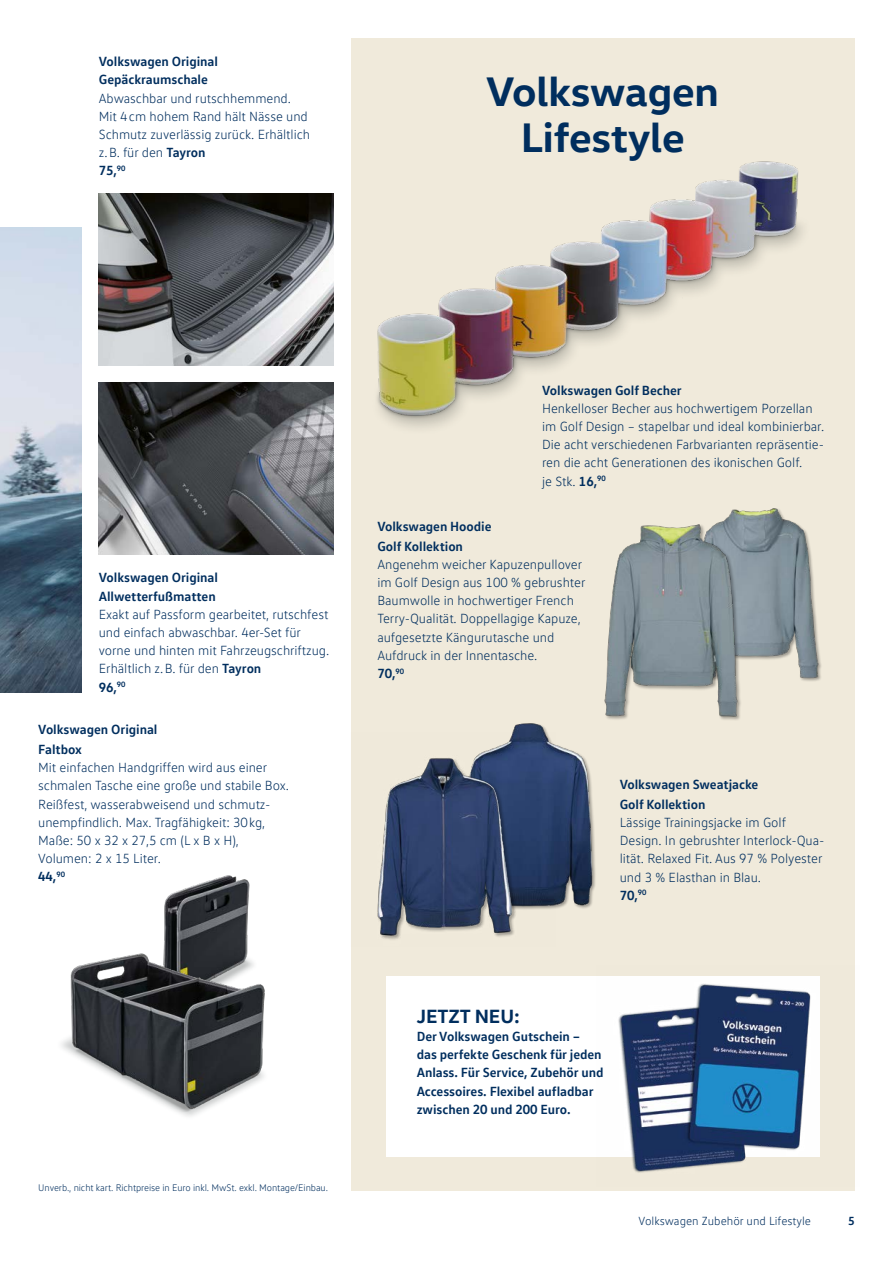
<style>
.page{position:relative;width:893px;height:1263px;background:#fff}
.page>*{position:absolute;margin:0;border:0;box-sizing:border-box;transform-origin:0 0}
.t1{font:700 42px/46.2px "VW Head";letter-spacing:-.005em;color:#002e5e;text-align:center}
.t2{font:700 19.5px "VW Head";letter-spacing:-.005em;color:#002e5e}
.t3{font:300 13.5px/18.3px "VW Text";letter-spacing:-.005em;color:#002e5e}
.t4{font:700 13.5px/18.3px "VW Text";letter-spacing:-.005em;color:#002e5e}
.t5{font:300 12px "VW Text";color:#002e5e}
.t6{font:700 12px "VW Text";color:#002e5e}
.t7{font:300 9.75px "VW Text";letter-spacing:-.01em;color:#002e5e}
.s1{font-weight:700}
</style>
<div class="page">
<div style="left:351px;top:38px;width:504px;height:1153px;background:#f0eadb"></div>
<div style="left:386px;top:976px;width:434px;height:181px;background:#fff"></div>
<img style="left:0;top:227px;width:82px;height:465px">
<img style="left:782px;top:515px;width:39px;height:166px">
<img style="left:512px;top:723px;width:84px;height:186px">
<img style="left:560px;top:508px;width:222px;height:219px">
<img style="left:377px;top:732px;width:178px;height:208px">
<img style="left:164px;top:875px;width:86px;height:36px">
<img style="left:61px;top:911px;width:204px;height:205px">
<img style="left:99px;top:382px;width:235px;height:172px">
<img style="left:99px;top:193px;width:222px;height:172px">
<img style="left:321px;top:161px;width:482px;height:342px">
<img style="left:618px;top:983px;width:193px;height:190px">
<p class="t4" style="left:99px;top:52px;width:121px">Volkswagen Original<br>Gepäckraumschale</p>
<p class="t3" style="left:99px;top:89px;width:213px">Abwaschbar und rutschhemmend.<br>Mit 4cm hohem Rand hält Nässe und<br>Schmutz zuverlässig zurück. Erhältlich z.B. für den <span class="s1">Tayron<br>75,</span><sup>90</sup></p>
<h1 class="t1" style="left:486px;top:66px;width:234px">Volkswagen<br>Lifestyle</h1>
<p class="t4" style="left:99px;top:568px;width:121px">Volkswagen Original<br>Allwetterfußmatten</p>
<p class="t3" style="left:99px;top:605px;width:232px">Exakt auf Passform gearbeitet, rutschfest und einfach abwaschbar. 4er-Set für vorne und hinten mit Fahrzeugschriftzug.<br>Erhältlich z.B. für den <span class="s1">Tayron<br>96,</span><sup>90</sup></p>
<p class="t4" style="left:38px;top:719px;width:121px;line-height:19.8px">Volkswagen Original<br>Faltbox</p>
<p class="t3" style="left:38px;top:758px;width:252px">Mit einfachen Handgriffen wird aus einer schmalen Tasche eine große und stabile Box.<br>Reißfest, wasserabweisend und schmutz&shy;unempfindlich. Max. Tragfähigkeit: 30kg,<br>Maße: 50 x 32 x 27,5 cm (L x B x H),<br>Volumen: 2 x 15 Liter.<br><span class="s1">44,</span><sup>90</sup></p>
<p class="t7" style="left:38px;top:1181px;width:291px">Unverb., nicht kart. Richtpreise in Euro inkl. MwSt. exkl. Montage/Einbau.</p>
<p class="t4" style="left:542px;top:380px;width:141px">Volkswagen Golf Becher</p>
<p class="t3" style="left:542px;top:399px;width:284px">Henkelloser Becher aus hochwertigem Porzellan im Golf Design – stapelbar und ideal kombinierbar.<br>Die acht verschiedenen Farbvarianten repräsentie&shy;ren die acht Generationen des ikonischen Golf.<br>je Stk. <span class="s1">16,</span><sup>90</sup></p>
<p class="t4" style="left:377px;top:515px;width:116px;line-height:19.8px">Volkswagen Hoodie<br>Golf Kollektion</p>
<p class="t3" style="left:377px;top:555px;width:210px">Angenehm weicher Kapuzenpullover im Golf Design aus 100 % gebrushter<br>Baumwolle in hochwertiger French<br>Terry-Qualität. Doppellagige Kapuze, aufgesetzte Kängurutasche und<br>Aufdruck in der Innentasche.<br><span class="s1">70,</span><sup>90</sup></p>
<p class="t4" style="left:620px;top:774px;width:140px;line-height:19.8px">Volkswagen Sweatjacke<br>Golf Kollektion</p>
<p class="t3" style="left:620px;top:813px;width:206px">Lässige Trainingsjacke im Golf<br>Design. In gebrushter Interlock-Qua&shy;lität. Relaxed Fit. Aus 97 % Polyester und 3 % Elasthan in Blau.<br><span class="s1">70,</span><sup>90</sup></p>
<h2 class="t2" style="left:417px;top:1003px;width:104px">JETZT NEU:</h2>
<p class="t4" style="left:417px;top:1026px;width:188px">Der Volkswagen Gutschein – das perfekte Geschenk für jeden<br>Anlass. Für Service, Zubehör und<br>Accessoires. Flexibel aufladbar zwischen 20 und 200 Euro.</p>
<p class="t5" style="left:639px;top:1213px;width:174px">Volkswagen Zubehör und Lifestyle</p>
<p class="t6" style="left:848px;top:1213px;width:8px">5</p>
</div>
